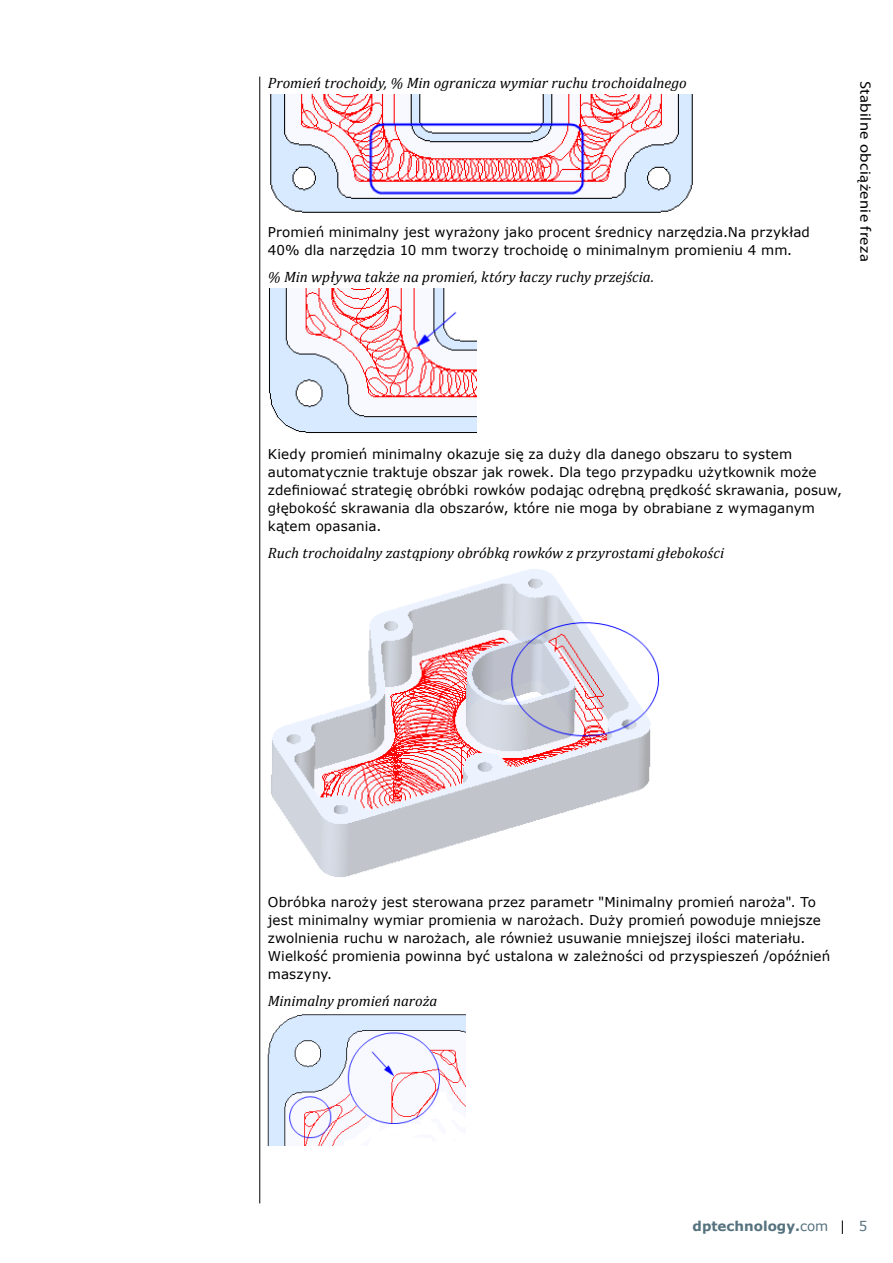
<style>
.page{position:relative;width:893px;height:1263px;background:#fff}
.page>*{position:absolute;margin:0;border:0;box-sizing:border-box;transform-origin:0 0}
.t1{font:italic 15px "Cambria";color:#000}
.t2{font:15px "Myriad Pro";letter-spacing:.025em;color:#000;scale:1.1 1}
.t3{font:13.5px/18px "Verdana";letter-spacing:.005em;color:#000}
.t4{font:700 13.5px "Verdana";color:#55727e}
.t5{font:13.5px "Verdana";color:#55727e}
.s1{font-weight:400}
</style>
<div class="page">
<hr style="left:259px;top:77px;width:1px;height:1126px;background:#000">
<svg style="left:842px;top:1220px;width:1px;height:14px"></svg>
<img style="left:270px;top:95px;width:423px;height:118px">
<img style="left:269px;top:289px;width:207px;height:144px">
<img style="left:271px;top:569px;width:388px;height:308px">
<img style="left:268px;top:1014px;width:197px;height:131px">
<p class="t1" style="left:268px;top:72px;width:420px">Promień trochoidy, % Min ogranicza wymiar ruchu trochoidalnego</p>
<p class="t3" style="left:268px;top:223px;width:544px">Promień minimalny jest wyrażony jako procent średnicy narzędzia.Na przykład<br>40% dla narzędzia 10 mm tworzy trochoidę o minimalnym promieniu 4 mm.</p>
<p class="t1" style="left:268px;top:267px;width:388px">% Min wpływa także na promień, który łaczy ruchy przejścia.</p>
<p class="t2" style="left:875px;top:81px;width:166px;rotate:90deg">Stabilne obciążenie freza</p>
<p class="t3" style="left:268px;top:445px;width:576px">Kiedy promień minimalny okazuje się za duży dla danego obszaru to system automatycznie traktuje obszar jak rowek. Dla tego przypadku użytkownik może zdefiniować strategię obróbki rowków podając odrębną prędkość skrawania, posuw, głębokość skrawania dla obszarów, które nie moga by obrabiane z wymaganym kątem opasania.</p>
<p class="t1" style="left:268px;top:542px;width:458px">Ruch trochoidalny zastąpiony obróbką rowków z przyrostami głebokości</p>
<p class="t3" style="left:268px;top:892px;width:564px">Obróbka naroży jest sterowana przez parametr "Minimalny promień naroża". To jest minimalny wymiar promienia w narożach. Duży promień powoduje mniejsze zwolnienia ruchu w narożach, ale również usuwanie mniejszej ilości materiału.<br>Wielkość promienia powinna być ustalona w zależności od przyspieszeń /opóźnień maszyny.</p>
<p class="t1" style="left:268px;top:990px;width:171px">Minimalny promień naroża</p>
<p class="t4" style="left:693px;top:1216px;width:137px">dptechnology.<span class="s1">com</span></p>
<p class="t5" style="left:859px;top:1216px;width:10px">5</p>
</div>
